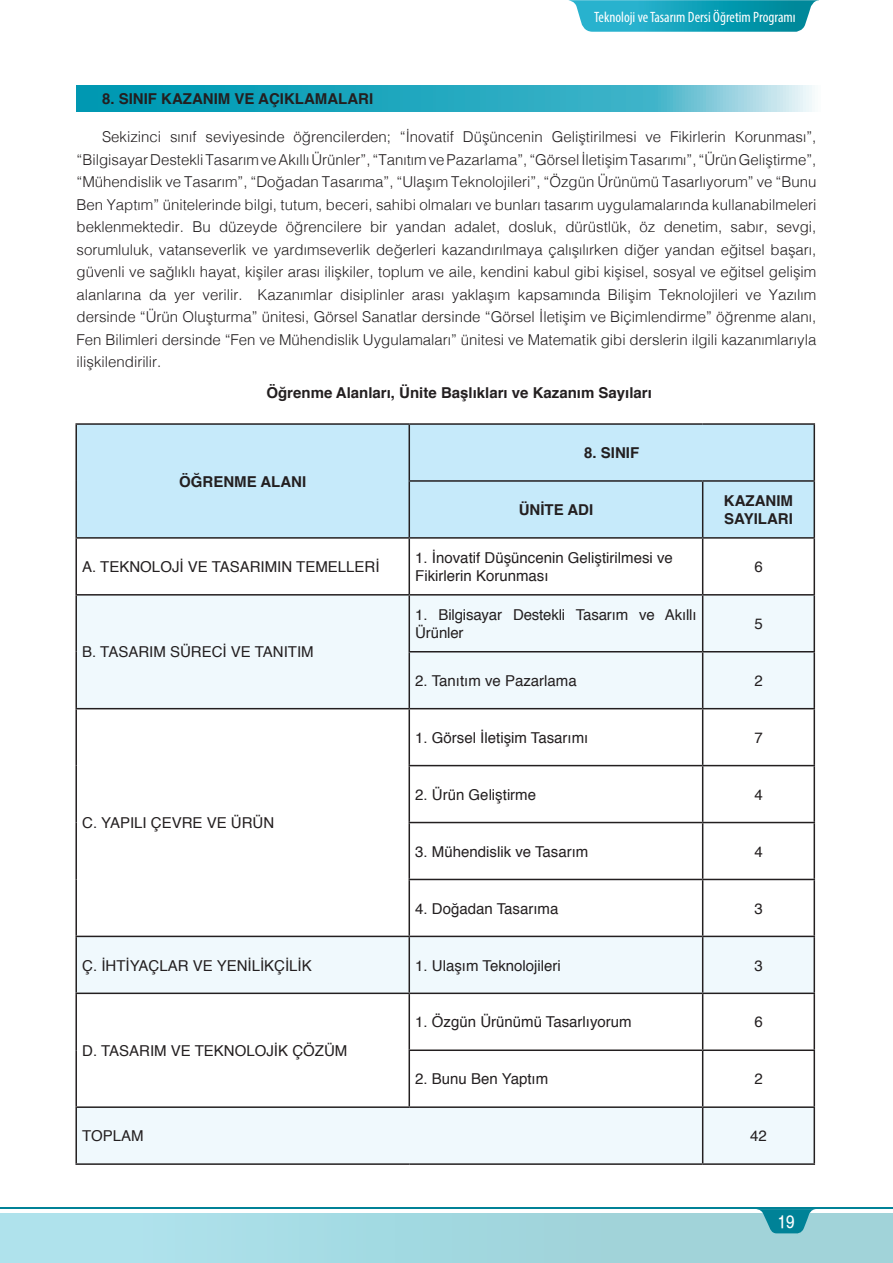
<style>
.page{position:relative;width:893px;height:1263px;background:#fff}
.page>*{position:absolute;margin:0;border:0;box-sizing:border-box;transform-origin:0 0}
.t1{font:18px "Helvetica Nar T Medium";color:#fff}
.t2{font:300 15px/22.5px "Helvetica";color:#231f20;text-align:justify}
.t3{font:15px/18px "Helvetica";color:#231f20}
.t4{font:700 15px/18px "Helvetica";color:#231f20}
.t5{font:condensed 15px "Myriad Pro";color:#fff}
</style>
<div class="page">
<div style="left:0;top:1213px;width:893px;height:50px;background:linear-gradient(to right,#aee3ed,#9dcfd4)"></div>
<hr style="left:0;top:1213px;width:1px;height:50px;background:#afe2ec">
<hr style="left:0;top:1207px;width:893px;height:2px;background:#008297">
<svg style="left:756px;top:1209px;width:66px;height:25px;background:#45a4b3"></svg>
<svg style="left:569px;top:0;width:250px;height:32px;background:#29aabf"></svg>
<svg style="left:77px;top:86px;width:735px;height:25px;background:#36afc4"></svg>
<div style="left:77px;top:425px;width:736px;height:112px;background:#c6eafa"></div>
<div style="left:77px;top:595px;width:736px;height:113px;background:#f0f9fd"></div>
<svg style="left:77px;top:709px;width:736px;height:227px"></svg>
<div style="left:77px;top:937px;width:736px;height:55px;background:#f0f9fd"></div>
<svg style="left:77px;top:994px;width:736px;height:112px"></svg>
<div style="left:77px;top:1108px;width:736px;height:55px;background:#f0f9fd"></div>
<hr style="left:75px;top:423px;width:334px;height:2px;background:#231f20">
<hr style="left:75px;top:425px;width:2px;height:56px;background:#231f20">
<hr style="left:409px;top:423px;width:294px;height:2px;background:#231f20">
<hr style="left:409px;top:425px;width:1px;height:55px;background:#231f20">
<hr style="left:703px;top:423px;width:112px;height:2px;background:#231f20">
<hr style="left:813px;top:425px;width:2px;height:55px;background:#231f20">
<hr style="left:75px;top:481px;width:2px;height:56px;background:#231f20">
<hr style="left:409px;top:480px;width:294px;height:2px;background:#231f20">
<hr style="left:409px;top:482px;width:1px;height:55px;background:#231f20">
<hr style="left:703px;top:480px;width:112px;height:2px;background:#231f20">
<hr style="left:702px;top:482px;width:1px;height:55px;background:#231f20">
<hr style="left:813px;top:482px;width:2px;height:55px;background:#231f20">
<hr style="left:75px;top:537px;width:334px;height:2px;background:#231f20">
<hr style="left:75px;top:539px;width:2px;height:55px;background:#231f20">
<hr style="left:409px;top:537px;width:294px;height:2px;background:#231f20">
<hr style="left:409px;top:539px;width:1px;height:55px;background:#231f20">
<hr style="left:703px;top:537px;width:112px;height:2px;background:#231f20">
<hr style="left:702px;top:539px;width:1px;height:55px;background:#231f20">
<hr style="left:813px;top:539px;width:2px;height:55px;background:#231f20">
<hr style="left:75px;top:594px;width:334px;height:1px;background:#231f20">
<hr style="left:75px;top:595px;width:2px;height:57px;background:#231f20">
<hr style="left:409px;top:594px;width:294px;height:1px;background:#231f20">
<hr style="left:409px;top:595px;width:1px;height:56px;background:#231f20">
<hr style="left:703px;top:594px;width:112px;height:1px;background:#231f20">
<hr style="left:702px;top:595px;width:1px;height:56px;background:#231f20">
<hr style="left:813px;top:595px;width:2px;height:56px;background:#231f20">
<hr style="left:75px;top:652px;width:2px;height:56px;background:#231f20">
<hr style="left:409px;top:651px;width:294px;height:1px;background:#231f20">
<hr style="left:409px;top:652px;width:1px;height:56px;background:#231f20">
<hr style="left:703px;top:651px;width:112px;height:1px;background:#231f20">
<hr style="left:702px;top:652px;width:1px;height:56px;background:#231f20">
<hr style="left:813px;top:652px;width:2px;height:56px;background:#231f20">
<hr style="left:75px;top:708px;width:334px;height:1px;background:#231f20">
<hr style="left:75px;top:709px;width:2px;height:57px;background:#231f20">
<hr style="left:409px;top:708px;width:294px;height:1px;background:#231f20">
<hr style="left:409px;top:709px;width:1px;height:56px;background:#231f20">
<hr style="left:703px;top:708px;width:112px;height:1px;background:#231f20">
<hr style="left:702px;top:709px;width:1px;height:56px;background:#231f20">
<hr style="left:813px;top:709px;width:2px;height:56px;background:#231f20">
<hr style="left:75px;top:766px;width:2px;height:56px;background:#231f20">
<hr style="left:409px;top:765px;width:294px;height:1px;background:#231f20">
<hr style="left:409px;top:766px;width:1px;height:56px;background:#231f20">
<hr style="left:703px;top:765px;width:112px;height:1px;background:#231f20">
<hr style="left:702px;top:766px;width:1px;height:56px;background:#231f20">
<hr style="left:813px;top:766px;width:2px;height:56px;background:#231f20">
<hr style="left:75px;top:822px;width:2px;height:57px;background:#231f20">
<hr style="left:409px;top:822px;width:294px;height:1px;background:#231f20">
<hr style="left:409px;top:823px;width:1px;height:56px;background:#231f20">
<hr style="left:703px;top:822px;width:112px;height:1px;background:#231f20">
<hr style="left:702px;top:823px;width:1px;height:56px;background:#231f20">
<hr style="left:813px;top:823px;width:2px;height:56px;background:#231f20">
<hr style="left:75px;top:879px;width:2px;height:57px;background:#231f20">
<hr style="left:409px;top:879px;width:294px;height:1px;background:#231f20">
<hr style="left:409px;top:880px;width:1px;height:56px;background:#231f20">
<hr style="left:703px;top:879px;width:112px;height:1px;background:#231f20">
<hr style="left:702px;top:880px;width:1px;height:56px;background:#231f20">
<hr style="left:813px;top:880px;width:2px;height:56px;background:#231f20">
<hr style="left:75px;top:936px;width:334px;height:1px;background:#231f20">
<hr style="left:75px;top:937px;width:2px;height:55px;background:#231f20">
<hr style="left:409px;top:936px;width:294px;height:1px;background:#231f20">
<hr style="left:409px;top:937px;width:1px;height:55px;background:#231f20">
<hr style="left:703px;top:936px;width:112px;height:1px;background:#231f20">
<hr style="left:702px;top:937px;width:1px;height:55px;background:#231f20">
<hr style="left:813px;top:937px;width:2px;height:55px;background:#231f20">
<hr style="left:75px;top:992px;width:334px;height:2px;background:#231f20">
<hr style="left:75px;top:994px;width:2px;height:56px;background:#231f20">
<hr style="left:409px;top:992px;width:294px;height:2px;background:#231f20">
<hr style="left:409px;top:994px;width:1px;height:55px;background:#231f20">
<hr style="left:703px;top:992px;width:112px;height:2px;background:#231f20">
<hr style="left:702px;top:994px;width:1px;height:55px;background:#231f20">
<hr style="left:813px;top:994px;width:2px;height:55px;background:#231f20">
<hr style="left:75px;top:1050px;width:2px;height:56px;background:#231f20">
<hr style="left:409px;top:1049px;width:294px;height:2px;background:#231f20">
<hr style="left:409px;top:1051px;width:1px;height:55px;background:#231f20">
<hr style="left:703px;top:1049px;width:112px;height:2px;background:#231f20">
<hr style="left:702px;top:1051px;width:1px;height:55px;background:#231f20">
<hr style="left:813px;top:1051px;width:2px;height:55px;background:#231f20">
<hr style="left:75px;top:1106px;width:334px;height:2px;background:#231f20">
<hr style="left:75px;top:1108px;width:2px;height:55px;background:#231f20">
<hr style="left:409px;top:1106px;width:294px;height:2px;background:#231f20">
<hr style="left:703px;top:1106px;width:112px;height:2px;background:#231f20">
<hr style="left:702px;top:1108px;width:1px;height:55px;background:#231f20">
<hr style="left:813px;top:1108px;width:2px;height:55px;background:#231f20">
<hr style="left:75px;top:1163px;width:334px;height:2px;background:#231f20">
<hr style="left:409px;top:1163px;width:294px;height:2px;background:#231f20">
<hr style="left:703px;top:1163px;width:112px;height:2px;background:#231f20">
<p class="t5" style="left:594px;top:8px;width:203px">Teknoloji ve Tasarım Dersi Öğretim Programı</p>
<p class="t4" style="left:102px;top:90px;width:273px">8. SINIF KAZANIM VE AÇIKLAMALARI</p>
<p class="t2" style="left:77px;top:125px;width:741px;text-indent:26px">Sekizinci sınıf seviyesinde öğrencilerden; “İnovatif Düşüncenin Geliştirilmesi ve Fikirlerin Korunması”, “Bilgisayar Destekli Tasarım ve Akıllı Ürünler”, “Tanıtım ve Pazarlama”, “Görsel İletişim Tasarımı”,“Ürün Geliştirme”, “Mühendislik ve Tasarım”, “Doğadan Tasarıma”, “Ulaşım Teknolojileri”, “Özgün Ürünümü Tasarlıyorum” ve “Bunu Ben Yaptım” ünitelerinde bilgi, tutum, beceri, sahibi olmaları ve bunları tasarım uygulamalarında kullanabilmeleri beklenmektedir. Bu düzeyde öğrencilere bir yandan adalet, dosluk, dürüstlük, öz denetim, sabır, sevgi, sorumluluk, vatanseverlik ve yardımseverlik değerleri kazandırılmaya çalışılırken diğer yandan eğitsel başarı, güvenli ve sağlıklı hayat, kişiler arası ilişkiler, toplum ve aile, kendini kabul gibi kişisel, sosyal ve eğitsel gelişim alanlarına da yer verilir. Kazanımlar disiplinler arası yaklaşım kapsamında Bilişim Teknolojileri ve Yazılım dersinde “Ürün Oluşturma” ünitesi, Görsel Sanatlar dersinde “Görsel İletişim ve Biçimlendirme” öğrenme alanı, Fen Bilimleri dersinde “Fen ve Mühendislik Uygulamaları” ünitesi ve Matematik gibi derslerin ilgili kazanımlarıyla ilişkilendirilir.</p>
<p class="t4" style="left:266px;top:384px;width:387px">Öğrenme Alanları, Ünite Başlıkları ve Kazanım Sayıları</p>
<p class="t4" style="left:179px;top:472px;width:128px">ÖĞRENME ALANI</p>
<p class="t4" style="left:584px;top:444px;width:57px">8. SINIF</p>
<p class="t4" style="left:519px;top:501px;width:76px">ÜNİTE ADI</p>
<p class="t4" style="left:724px;top:492px;width:71px">KAZANIM<br>SAYILARI</p>
<p class="t3" style="left:82px;top:558px;width:299px">A. TEKNOLOJİ VE TASARIMIN TEMELLERİ</p>
<p class="t3" style="left:415px;top:549px;width:259px">1. İnovatif Düşüncenin Geliştirilmesi ve<br>Fikirlerin Korunması</p>
<p class="t3" style="left:754px;top:558px;width:10px">6</p>
<p class="t3" style="left:82px;top:643px;width:233px">B. TASARIM SÜRECİ VE TANITIM</p>
<p class="t3" style="left:82px;top:814px;width:194px">C. YAPILI ÇEVRE VE ÜRÜN</p>
<p class="t3" style="left:415px;top:606px;width:283px">1. Bilgisayar Destekli Tasarım ve Akıllı<br>Ürünler</p>
<p class="t3" style="left:754px;top:615px;width:10px">5</p>
<p class="t3" style="left:415px;top:672px;width:163px">2. Tanıtım ve Pazarlama</p>
<p class="t3" style="left:754px;top:672px;width:10px">2</p>
<p class="t3" style="left:415px;top:729px;width:175px">1. Görsel İletişim Tasarımı</p>
<p class="t3" style="left:754px;top:729px;width:10px">7</p>
<p class="t3" style="left:415px;top:786px;width:122px">2. Ürün Geliştirme</p>
<p class="t3" style="left:754px;top:786px;width:10px">4</p>
<p class="t3" style="left:415px;top:843px;width:175px">3. Mühendislik ve Tasarım</p>
<p class="t3" style="left:754px;top:843px;width:10px">4</p>
<p class="t3" style="left:415px;top:900px;width:145px">4. Doğadan Tasarıma</p>
<p class="t3" style="left:754px;top:900px;width:10px">3</p>
<p class="t3" style="left:82px;top:957px;width:231px">Ç. İHTİYAÇLAR VE YENİLİKÇİLİK</p>
<p class="t3" style="left:415px;top:957px;width:147px">1. Ulaşım Teknolojileri</p>
<p class="t3" style="left:754px;top:957px;width:10px">3</p>
<p class="t3" style="left:82px;top:1042px;width:267px">D. TASARIM VE TEKNOLOJİK ÇÖZÜM</p>
<p class="t3" style="left:415px;top:1014px;width:218px">1. Özgün Ürünümü Tasarlıyorum</p>
<p class="t3" style="left:754px;top:1014px;width:10px">6</p>
<p class="t3" style="left:415px;top:1070px;width:134px">2. Bunu Ben Yaptım</p>
<p class="t3" style="left:754px;top:1070px;width:10px">2</p>
<p class="t3" style="left:82px;top:1127px;width:63px">TOPLAM</p>
<p class="t3" style="left:750px;top:1127px;width:18px">42</p>
<p class="t1" style="left:778px;top:1211px;width:18px">19</p>
</div>
